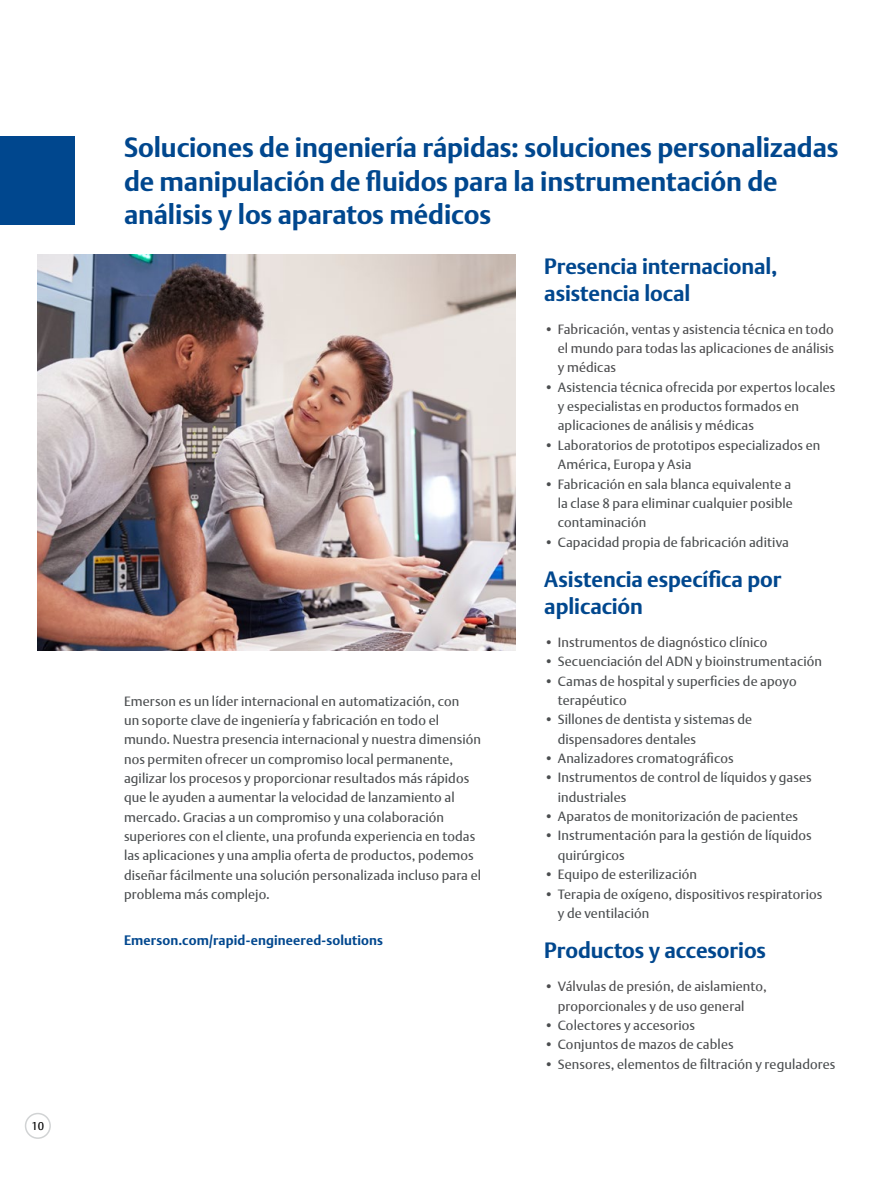
<style>
.page{position:relative;width:893px;height:1187px;background:#fff}
.page>*{position:absolute;margin:0;border:0;box-sizing:border-box;transform-origin:0 0}
.Internal_pages_title{font:700 26.85px/33.6px "DTL Argo T";letter-spacing:-.005em;color:#00478e}
.Sube_title_blue__blu{font:700 21.6px/26.8px "DTL Argo T";letter-spacing:-.005em;color:#00478e}
.Bullet_Body_Text_13p{font:13.35px/19.4px "DTL Argo T";letter-spacing:.01em;color:#4a4d4f}
.Body_Text_9pt__3mm{font:13.35px/19.4px "DTL Argo T";letter-spacing:.01em;color:#4a4d4f}
.Sube_title_blue__blu-2{font:13.35px/19.4px "DTL Argo T";letter-spacing:.01em;color:#4c4c4e;text-align:justify}
.Body_Text_9pt__3mm-2{font:700 13.35px "DTL Argo T";letter-spacing:.01em;color:#00478e}
.t1{font:11.4px "DTL Argo T";color:#000}
</style>
<div class="page">
<div style="left:25px;top:1112px;width:26px;height:26px;border:2px solid #d1d3d4;border-radius:50%"></div>
<div style="left:0;top:136px;width:74px;height:88px;background:#00478e"></div>
<img style="left:38px;top:255px;width:478px;height:395px">
<p class="t1" style="left:32px;top:1119px;width:14px">10</p>
<p class="Internal_pages_title" style="left:124px;top:131px;width:716px">Soluciones de ingeniería rápidas: soluciones personalizadas de manipulación de fluidos para la instrumentación de análisis y los aparatos médicos</p>
<p class="Sube_title_blue__blu" style="left:544px;top:253px;width:235px">Presencia internacional, asistencia local</p>
<p class="Sube_title_blue__blu-2" style="left:558px;top:319px;width:278px;text-indent:-14px">• Fabricación, ventas y asistencia técnica en todo el mundo para todas las aplicaciones de análisis y médicas</p>
<p class="Bullet_Body_Text_13p" style="left:558px;top:377px;width:279px;text-indent:-14px">• Asistencia técnica ofrecida por expertos locales y especialistas en productos formados en aplicaciones de análisis y médicas</p>
<p class="Bullet_Body_Text_13p" style="left:558px;top:435px;width:264px;text-indent:-14px">• Laboratorios de prototipos especializados en<br>América, Europa y Asia</p>
<p class="Bullet_Body_Text_13p" style="left:558px;top:474px;width:237px;text-indent:-14px">• Fabricación en sala blanca equivalente a la clase 8 para eliminar cualquier posible contaminación</p>
<p class="Bullet_Body_Text_13p" style="left:544px;top:532px;width:246px">• Capacidad propia de fabricación aditiva</p>
<p class="Sube_title_blue__blu" style="left:544px;top:565px;width:239px">Asistencia específica por aplicación</p>
<p class="Sube_title_blue__blu-2" style="left:544px;top:632px;width:225px">• Instrumentos de diagnóstico clínico</p>
<p class="Bullet_Body_Text_13p" style="left:544px;top:651px;width:279px">• Secuenciación del ADN y bioinstrumentación</p>
<p class="Bullet_Body_Text_13p" style="left:558px;top:671px;width:240px;text-indent:-14px">• Camas de hospital y superficies de apoyo terapéutico</p>
<p class="Bullet_Body_Text_13p" style="left:558px;top:709px;width:196px;text-indent:-14px">• Sillones de dentista y sistemas de dispensadores dentales</p>
<p class="Bullet_Body_Text_13p" style="left:544px;top:748px;width:191px">• Analizadores cromatográficos</p>
<p class="Bullet_Body_Text_13p" style="left:558px;top:767px;width:256px;text-indent:-14px">• Instrumentos de control de líquidos y gases industriales</p>
<p class="Bullet_Body_Text_13p" style="left:544px;top:806px;width:255px">• Aparatos de monitorización de pacientes</p>
<p class="Bullet_Body_Text_13p" style="left:558px;top:825px;width:255px;text-indent:-14px">• Instrumentación para la gestión de líquidos quirúrgicos</p>
<p class="Bullet_Body_Text_13p" style="left:544px;top:864px;width:154px">• Equipo de esterilización</p>
<p class="Bullet_Body_Text_13p" style="left:558px;top:884px;width:266px;text-indent:-14px">• Terapia de oxígeno, dispositivos respiratorios y de ventilación</p>
<p class="Sube_title_blue__blu" style="left:544px;top:937px;width:223px">Productos y accesorios</p>
<p class="Sube_title_blue__blu-2" style="left:558px;top:976px;width:210px;text-indent:-14px">• Válvulas de presión, de aislamiento, proporcionales y de uso general</p>
<p class="Bullet_Body_Text_13p" style="left:544px;top:1015px;width:152px">• Colectores y accesorios</p>
<p class="Bullet_Body_Text_13p" style="left:544px;top:1034px;width:191px">• Conjuntos de mazos de cables</p>
<p class="Bullet_Body_Text_13p" style="left:544px;top:1053px;width:293px">• Sensores, elementos de filtración y reguladores</p>
<p class="Body_Text_9pt__3mm" style="left:124px;top:691px;width:359px">Emerson es un líder internacional en automatización, con<br>un soporte clave de ingeniería y fabricación en todo el mundo. Nuestra presencia internacional y nuestra dimensión nos permiten ofrecer un compromiso local permanente, agilizar los procesos y proporcionar resultados más rápidos que le ayuden a aumentar la velocidad de lanzamiento al mercado. Gracias a un compromiso y una colaboración superiores con el cliente, una profunda experiencia en todas las aplicaciones y una amplia oferta de productos, podemos diseñar fácilmente una solución personalizada incluso para el problema más complejo.</p>
<p class="Body_Text_9pt__3mm-2" style="left:124px;top:932px;width:261px">Emerson.com/rapid-engineered-solutions</p>
</div>
